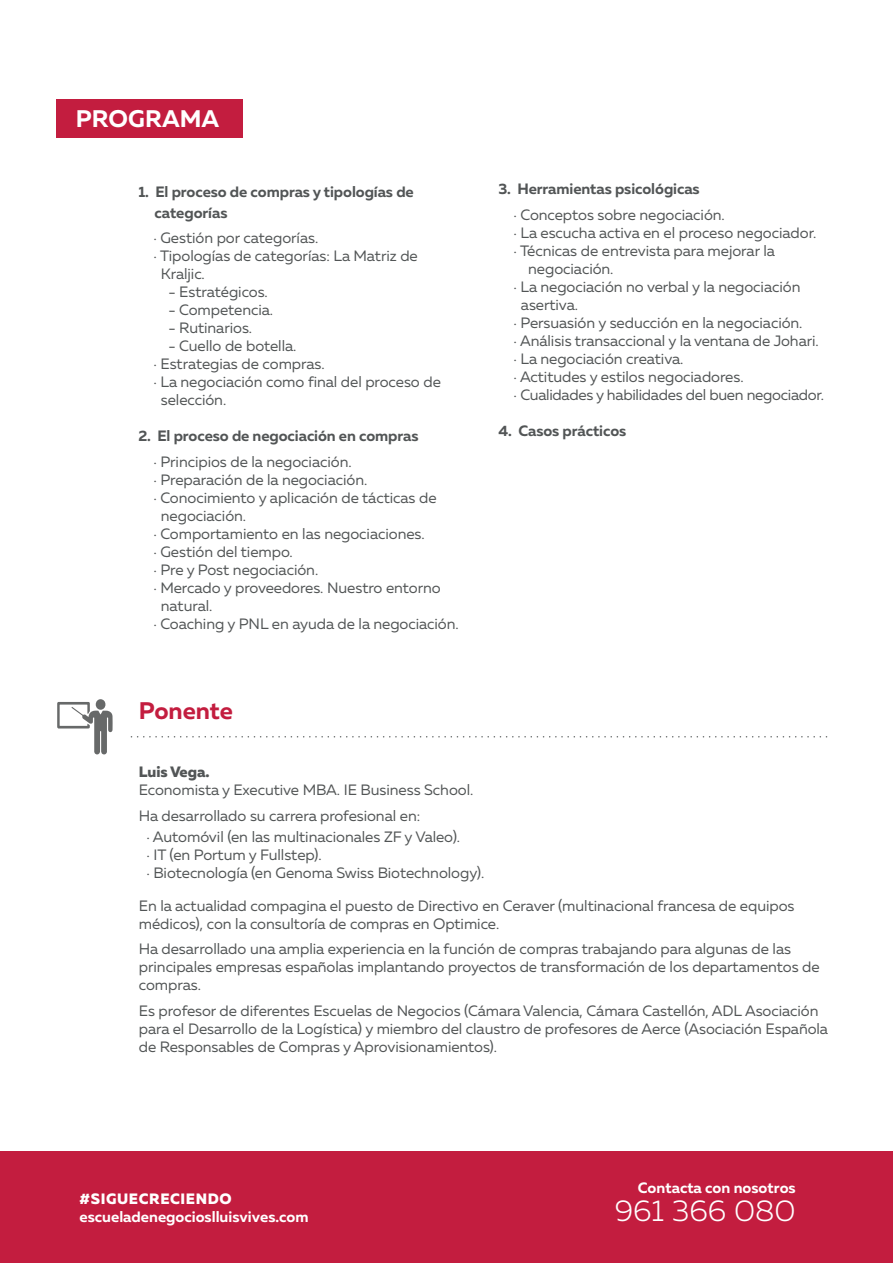
<style>
.page{position:relative;width:893px;height:1263px;background:#fff}
.page>*{position:absolute;margin:0;border:0;box-sizing:border-box;transform-origin:0 0}
.t1{font:300 30px "Muller";color:#fff}
.t2{font:700 24px "Muller";color:#fff}
.t3{font:700 24px "Muller";color:#c31d3f}
.t4{font:15px/18px "Muller";letter-spacing:-.005em;color:#525556}
.t5{font:700 15px/21px "Muller";letter-spacing:-.005em;color:#525556}
.t6{font:700 15px "Muller";color:#fff}
.t7{font:800 15px "Muller";letter-spacing:.04em;color:#fff}
.t8{font:800 15px "Muller";letter-spacing:-.005em;color:#525556}
</style>
<div class="page">
<div style="left:57px;top:99px;width:186px;height:39px;background:#c31d3f"></div>
<div style="left:0;top:1152px;width:893px;height:111px;background:#c31d3f"></div>
<svg style="left:131px;top:736px;width:697px;height:1px"></svg>
<svg style="left:57px;top:699px;width:56px;height:56px"></svg>
<h2 class="t2" style="left:76px;top:103px;width:145px">PROGRAMA</h2>
<p class="t5" style="left:155px;top:181px;width:261px;text-indent:-16px">1. El proceso de compras y tipologías de categorías</p>
<p class="t4" style="left:153px;top:229px;width:166px">· Gestión por categorías.</p>
<p class="t4" style="left:153px;top:247px;width:266px">· Tipologías de categorías: La Matriz de</p>
<p class="t4" style="left:161px;top:265px;width:45px">Kraljic.</p>
<p class="t4" style="left:168px;top:283px;width:101px">- Estratégicos.</p>
<p class="t4" style="left:168px;top:301px;width:106px">- Competencia.</p>
<p class="t4" style="left:168px;top:319px;width:85px">- Rutinarios.</p>
<p class="t4" style="left:168px;top:337px;width:129px">- Cuello de botella.</p>
<p class="t4" style="left:153px;top:355px;width:173px">· Estrategias de compras.</p>
<p class="t4" style="left:153px;top:373px;width:289px">· La negociación como final del proceso de</p>
<p class="t4" style="left:161px;top:391px;width:67px">selección.</p>
<p class="t5" style="left:138px;top:425px;width:282px">2. El proceso de negociación en compras</p>
<p class="t4" style="left:153px;top:452px;width:200px">· Principios de la negociación.</p>
<p class="t4" style="left:153px;top:470px;width:215px">· Preparación de la negociación.</p>
<p class="t4" style="left:153px;top:488px;width:285px">· Conocimiento y aplicación de tácticas de</p>
<p class="t4" style="left:161px;top:506px;width:87px">negociación.</p>
<p class="t4" style="left:153px;top:524px;width:273px">· Comportamiento en las negociaciones.</p>
<p class="t4" style="left:153px;top:542px;width:141px">· Gestión del tiempo.</p>
<p class="t4" style="left:153px;top:560px;width:166px">· Pre y Post negociación.</p>
<p class="t4" style="left:153px;top:578px;width:289px">· Mercado y proveedores. Nuestro entorno</p>
<p class="t4" style="left:161px;top:596px;width:53px">natural.</p>
<p class="t4" style="left:153px;top:614px;width:307px">· Coaching y PNL en ayuda de la negociación.</p>
<h2 class="t3" style="left:139px;top:695px;width:96px">Ponente</h2>
<p class="t5" style="left:498px;top:179px;width:203px">3. Herramientas psicológicas</p>
<p class="t4" style="left:513px;top:205px;width:213px">· Conceptos sobre negociación.</p>
<p class="t4" style="left:513px;top:223px;width:304px">· La escucha activa en el proceso negociador.</p>
<p class="t4" style="left:513px;top:241px;width:263px">· Técnicas de entrevista para mejorar la</p>
<p class="t4" style="left:528px;top:259px;width:87px">negociación.</p>
<p class="t4" style="left:513px;top:277px;width:289px">· La negociación no verbal y la negociación</p>
<p class="t4" style="left:521px;top:295px;width:59px">asertiva.</p>
<p class="t4" style="left:513px;top:313px;width:291px">· Persuasión y seducción en la negociación.</p>
<p class="t4" style="left:513px;top:331px;width:307px">· Análisis transaccional y la ventana de Johari.</p>
<p class="t4" style="left:513px;top:349px;width:171px">· La negociación creativa.</p>
<p class="t4" style="left:513px;top:367px;width:232px">· Actitudes y estilos negociadores.</p>
<p class="t4" style="left:513px;top:385px;width:312px">· Cualidades y habilidades del buen negociador.</p>
<p class="t5" style="left:498px;top:420px;width:129px">4. Casos prácticos</p>
<p class="t8" style="left:139px;top:763px;width:72px">Luis Vega.</p>
<p class="t4" style="left:139px;top:777px;width:336px;line-height:25.5px">Economista y Executive MBA. IE Business School.<br>Ha desarrollado su carrera profesional en:</p>
<p class="t4" style="left:146px;top:827px;width:339px">· Automóvil (en las multinacionales ZF y Valeo).<br>· IT (en Portum y Fullstep).<br>· Biotecnología (en Genoma Swiss Biotechnology).</p>
<p class="t4" style="left:139px;top:896px;width:657px">En la actualidad compagina el puesto de Directivo en Ceraver (multinacional francesa de equipos médicos), con la consultoría de compras en Optimice.</p>
<p class="t4" style="left:139px;top:940px;width:682px">Ha desarrollado una amplia experiencia en la función de compras trabajando para algunas de las principales empresas españolas implantando proyectos de transformación de los departamentos de compras.</p>
<p class="t4" style="left:139px;top:1001px;width:691px">Es profesor de diferentes Escuelas de Negocios (Cámara Valencia, Cámara Castellón, ADL Asociación para el Desarrollo de la Logística) y miembro del claustro de profesores de Aerce (Asociación Española de Responsables de Compras y Aprovisionamientos).</p>
<p class="t6" style="left:638px;top:1178px;width:159px">Contacta con nosotros</p>
<p class="t7" style="left:80px;top:1189px;width:154px">#SIGUECRECIENDO</p>
<p class="t6" style="left:80px;top:1207px;width:231px">escueladenegocioslluisvives.com</p>
<h1 class="t1" style="left:615px;top:1192px;width:182px">961 366 080</h1>
</div>
